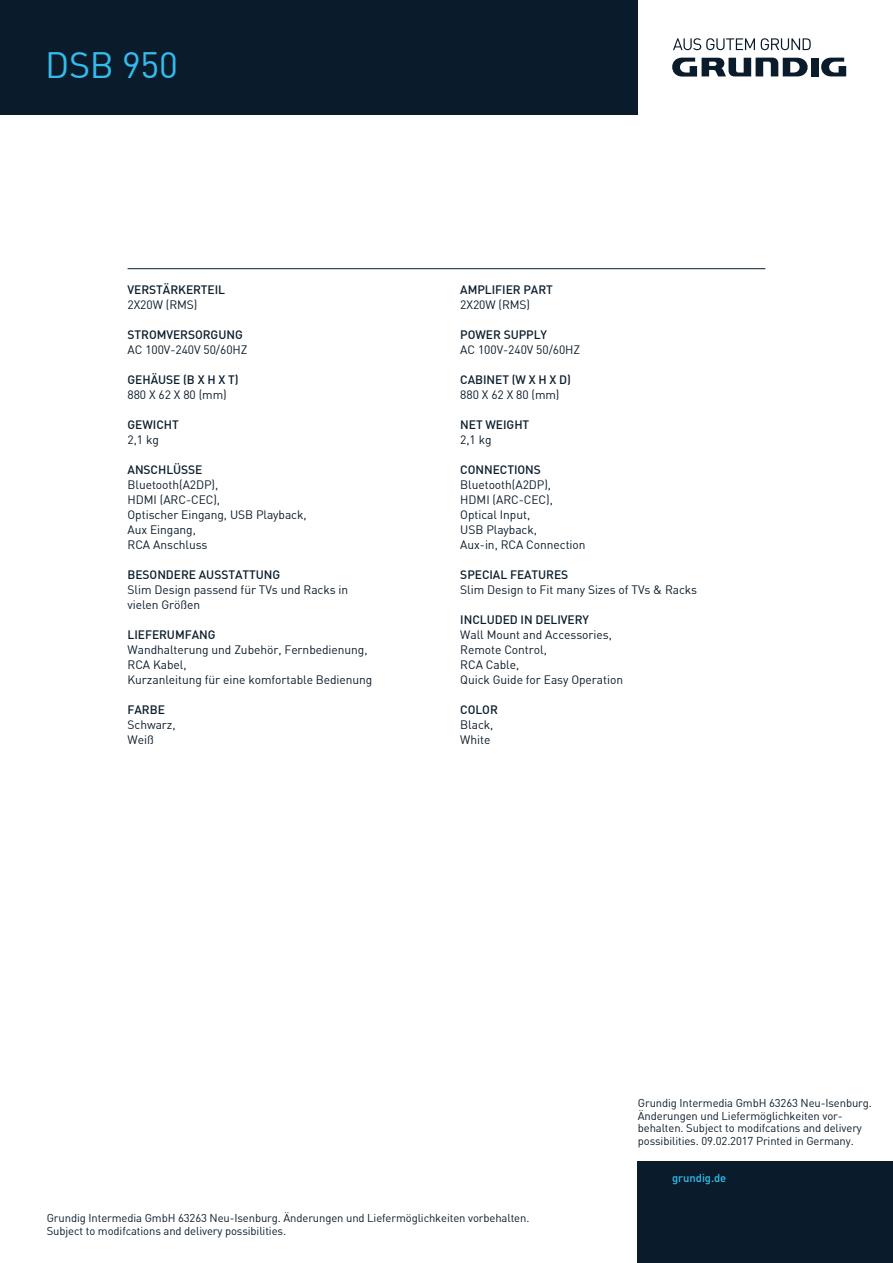
<style>
.page{position:relative;width:893px;height:1263px;background:#fff}
.page>*{position:absolute;margin:0;border:0;box-sizing:border-box;transform-origin:0 0}
._02_Product_Name_24p{font:36px "DINT";letter-spacing:-.01em;color:#34bced}
._04_Copy_Technical_8{font:12px "DINT";letter-spacing:-.005em;color:#0a1c2b}
._04_Copy_Technical_8-2{font:12px "DINT Medium";letter-spacing:-.005em;color:#0a1c2b}
._07_Adress_7_5pt_Dar{font:11.25px/12.8px "DINT";letter-spacing:-.01em;color:#0a1c2b}
._06_Footnote_7pt_Dar{font:11.25px "DINT Medium";letter-spacing:-.005em;color:#34bced}
</style>
<div class="page">
<div style="left:0;top:0;width:638px;height:115px;background:#0a1c2b"></div>
<div style="left:811px;top:58px;width:7px;height:18px;background:#0a1c2b"></div>
<svg style="left:672px;top:58px;width:136px;height:19px"></svg>
<svg style="left:818px;top:58px;width:28px;height:19px"></svg>
<svg style="left:673px;top:38px;width:82px;height:12px"></svg>
<svg style="left:761px;top:38px;width:50px;height:12px"></svg>
<hr style="left:128px;top:268px;width:637px;height:1px;background:#0a1c2b">
<div style="left:638px;top:1161px;width:255px;height:102px;background:#0a1c2b"></div>
<p class="_02_Product_Name_24p" style="left:45px;top:43px;width:134px">DSB 950</p>
<p class="_04_Copy_Technical_8-2" style="left:128px;top:282px;width:99px">VERSTÄRKERTEIL</p>
<p class="_04_Copy_Technical_8" style="left:128px;top:297px;width:71px">2X20W (RMS)</p>
<p class="_04_Copy_Technical_8-2" style="left:128px;top:327px;width:117px">STROMVERSORGUNG</p>
<p class="_04_Copy_Technical_8" style="left:128px;top:342px;width:121px">AC 100V-240V 50/60HZ</p>
<p class="_04_Copy_Technical_8-2" style="left:128px;top:372px;width:112px">GEHÄUSE (B X H X T)</p>
<p class="_04_Copy_Technical_8" style="left:128px;top:387px;width:101px">880 X 62 X 80 (mm)</p>
<p class="_04_Copy_Technical_8-2" style="left:128px;top:417px;width:53px">GEWICHT</p>
<p class="_04_Copy_Technical_8" style="left:128px;top:432px;width:33px">2,1 kg</p>
<p class="_04_Copy_Technical_8-2" style="left:128px;top:462px;width:76px">ANSCHLÜSSE</p>
<p class="_04_Copy_Technical_8" style="left:128px;top:477px;width:92px">Bluetooth(A2DP),</p>
<p class="_04_Copy_Technical_8" style="left:128px;top:492px;width:94px">HDMI (ARC-CEC),</p>
<p class="_04_Copy_Technical_8" style="left:128px;top:507px;width:181px">Optischer Eingang, USB Playback,</p>
<p class="_04_Copy_Technical_8" style="left:128px;top:522px;width:70px">Aux Eingang,</p>
<p class="_04_Copy_Technical_8" style="left:128px;top:537px;width:81px">RCA Anschluss</p>
<p class="_04_Copy_Technical_8-2" style="left:128px;top:567px;width:154px">BESONDERE AUSSTATTUNG</p>
<p class="_04_Copy_Technical_8" style="left:128px;top:582px;width:222px">Slim Design passend für TVs und Racks in</p>
<p class="_04_Copy_Technical_8" style="left:128px;top:597px;width:74px">vielen Größen</p>
<p class="_04_Copy_Technical_8-2" style="left:128px;top:627px;width:89px">LIEFERUMFANG</p>
<p class="_04_Copy_Technical_8" style="left:128px;top:642px;width:241px">Wandhalterung und Zubehör, Fernbedienung,</p>
<p class="_04_Copy_Technical_8" style="left:128px;top:657px;width:61px">RCA Kabel,</p>
<p class="_04_Copy_Technical_8" style="left:128px;top:672px;width:246px">Kurzanleitung für eine komfortable Bedienung</p>
<p class="_04_Copy_Technical_8-2" style="left:128px;top:702px;width:39px">FARBE</p>
<p class="_04_Copy_Technical_8" style="left:128px;top:717px;width:49px">Schwarz,</p>
<p class="_04_Copy_Technical_8" style="left:128px;top:732px;width:28px">Weiß</p>
<p class="_04_Copy_Technical_8-2" style="left:460px;top:282px;width:94px">AMPLIFIER PART</p>
<p class="_04_Copy_Technical_8" style="left:460px;top:297px;width:71px">2X20W (RMS)</p>
<p class="_04_Copy_Technical_8-2" style="left:460px;top:327px;width:88px">POWER SUPPLY</p>
<p class="_04_Copy_Technical_8" style="left:460px;top:342px;width:121px">AC 100V-240V 50/60HZ</p>
<p class="_04_Copy_Technical_8-2" style="left:460px;top:372px;width:112px">CABINET (W X H X D)</p>
<p class="_04_Copy_Technical_8" style="left:460px;top:387px;width:101px">880 X 62 X 80 (mm)</p>
<p class="_04_Copy_Technical_8-2" style="left:460px;top:417px;width:70px">NET WEIGHT</p>
<p class="_04_Copy_Technical_8" style="left:460px;top:432px;width:33px">2,1 kg</p>
<p class="_04_Copy_Technical_8-2" style="left:460px;top:462px;width:82px">CONNECTIONS</p>
<p class="_04_Copy_Technical_8" style="left:460px;top:477px;width:92px">Bluetooth(A2DP),</p>
<p class="_04_Copy_Technical_8" style="left:460px;top:492px;width:94px">HDMI (ARC-CEC),</p>
<p class="_04_Copy_Technical_8" style="left:460px;top:507px;width:71px">Optical Input,</p>
<p class="_04_Copy_Technical_8" style="left:460px;top:522px;width:78px">USB Playback,</p>
<p class="_04_Copy_Technical_8" style="left:460px;top:537px;width:127px">Aux-in, RCA Connection</p>
<p class="_04_Copy_Technical_8-2" style="left:460px;top:567px;width:110px">SPECIAL FEATURES</p>
<p class="_04_Copy_Technical_8" style="left:460px;top:582px;width:238px">Slim Design to Fit many Sizes of TVs &amp; Racks</p>
<p class="_04_Copy_Technical_8-2" style="left:460px;top:612px;width:130px">INCLUDED IN DELIVERY</p>
<p class="_04_Copy_Technical_8" style="left:460px;top:627px;width:153px">Wall Mount and Accessories,</p>
<p class="_04_Copy_Technical_8" style="left:460px;top:642px;width:88px">Remote Control,</p>
<p class="_04_Copy_Technical_8" style="left:460px;top:657px;width:60px">RCA Cable,</p>
<p class="_04_Copy_Technical_8" style="left:460px;top:672px;width:164px">Quick Guide for Easy Operation</p>
<p class="_04_Copy_Technical_8-2" style="left:460px;top:702px;width:39px">COLOR</p>
<p class="_04_Copy_Technical_8" style="left:460px;top:717px;width:35px">Black,</p>
<p class="_04_Copy_Technical_8" style="left:460px;top:732px;width:32px">White</p>
<p class="_07_Adress_7_5pt_Dar" style="left:638px;top:1096px;width:236px">Grundig Intermedia GmbH 63263 Neu-Isenburg.<br>Änderungen und Liefermöglichkeiten vor&shy;behalten. Subject to modifcations and delivery possibilities. 09.02.2017 Printed in Germany.</p>
<p class="_06_Footnote_7pt_Dar" style="left:672px;top:1171px;width:56px">grundig.de</p>
<p class="_07_Adress_7_5pt_Dar" style="left:47px;top:1211px;width:484px">Grundig Intermedia GmbH 63263 Neu-Isenburg. Änderungen und Liefermöglichkeiten vorbehalten.</p>
<p class="_07_Adress_7_5pt_Dar" style="left:47px;top:1224px;width:241px">Subject to modifcations and delivery possibilities.</p>
</div>
